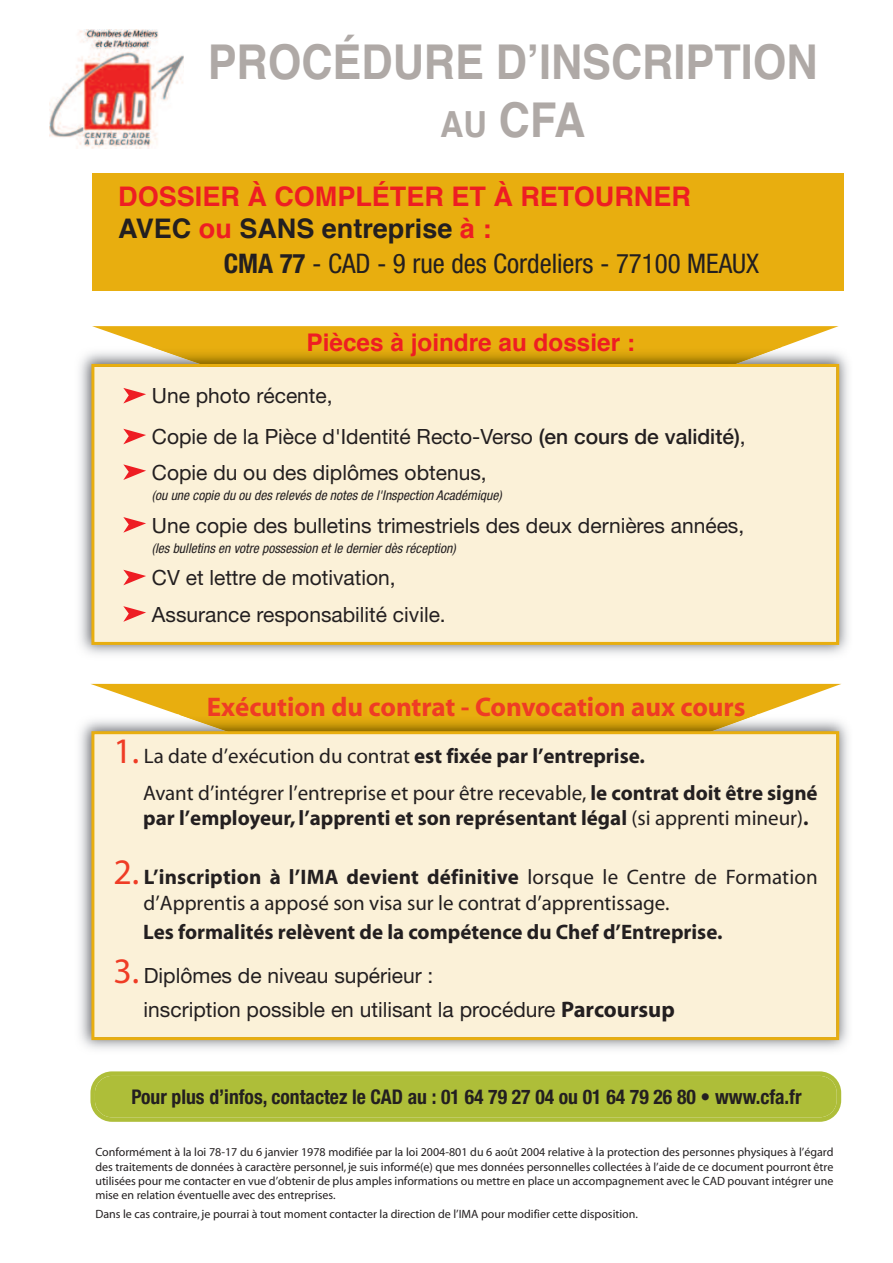
<style>
.page{position:relative;width:893px;height:1263px;background:#fff}
.page>*{position:absolute;margin:0;border:0;box-sizing:border-box;transform-origin:0 0}
.t1{font:700 48px/58.2px "Helvetica";color:#afa9a6;text-align:center;scale:.9 1}
.t2{font:700 27px/32.4px "Helvetica";color:#ee1d23}
.t3{font:condensed 27px "Helvetica Neue";color:#231f20}
.t4{font:700 27px "Myriad";color:#ef3c25}
.t5{font:700 24.3px "Helvetica";color:#ee1d23}
.t6{font:21px/40.8px "Helvetica Neue";color:#231f20}
.t7{font:21px/36.8px "Myriad";color:#231f20}
.t8{font:700 21px "Myriad";color:#231f20}
.t9{font:700 condensed 20.25px "Helvetica Neue";color:#231f20}
.t10{font:italic condensed 13.5px "Helvetica Neue";letter-spacing:.005em;color:#231f20}
.t11{font:12px/14.4px "Myriad";color:#231f20;text-align:justify}
.s1{font-size:36px}
.s2{color:#231f20}
.s3{font-weight:700}
.s4{font-weight:500}
.s5{font-size:36px;color:#ef3c25}
.s6{font-weight:400}
.s7{font-family:"Myriad";font-size:36px;color:#ef3c25}
.s8{font-family:"Myriad";font-weight:700;font-size:22.5px}
</style>
<div class="page">
<svg style="left:92px;top:326px;width:747px;height:21px;background:#e9b423"></svg>
<img style="left:79px;top:352px;width:770px;height:303px">
<img style="left:151px;top:347px;width:631px;height:17px">
<div style="left:94px;top:367px;width:742px;height:275px;background:#fbf1d8"></div>
<div style="left:91px;top:364px;width:748px;height:281px;border:3px solid #e8ae0f"></div>
<div style="left:93px;top:174px;width:751px;height:117px;background:#e8ae0f"></div>
<svg style="left:123px;top:388px;width:23px;height:15px"></svg>
<svg style="left:123px;top:429px;width:23px;height:15px"></svg>
<svg style="left:123px;top:464px;width:23px;height:16px"></svg>
<svg style="left:123px;top:570px;width:23px;height:15px"></svg>
<svg style="left:123px;top:606px;width:23px;height:16px"></svg>
<svg style="left:123px;top:517px;width:23px;height:16px"></svg>
<svg style="left:91px;top:684px;width:750px;height:31px;background:#eab72a"></svg>
<img style="left:50px;top:29px;width:134px;height:119px">
<svg style="left:90px;top:1071px;width:751px;height:51px;background:#b0bf3e"></svg>
<img style="left:79px;top:720px;width:770px;height:329px">
<img style="left:179px;top:715px;width:578px;height:16px">
<div style="left:94px;top:734px;width:742px;height:303px;background:#fbf1d8"></div>
<div style="left:91px;top:731px;width:748px;height:309px;border:3px solid #e8ae0f"></div>
<h1 class="t1" style="left:208px;top:36px;width:679px">PROCÉDURE D’INSCRIPTION<br><span class="s1">AU</span> CFA</h1>
<h2 class="t2" style="left:118px;top:182px;width:574px">DOSSIER À COMPLÉTER ET À RETOURNER<br><span class="s2">AVEC</span> ou <span class="s2">SANS entreprise</span> à :</h2>
<h2 class="t3" style="left:224px;top:253px;width:537px"><span class="s3">CMA 77</span> - CAD - 9 rue des Cordeliers - 77100 MEAUX</h2>
<h3 class="t5" style="left:307px;top:332px;width:330px">Pièces à joindre au dossier :</h3>
<h3 class="t6" style="left:152px;top:378px;width:595px">Une photo récente,<br>Copie de la Pièce d'Identité Recto-Verso <span class="s4">(en cours de validité)</span>,</h3>
<h3 class="t6" style="left:152px;top:454px;width:336px">Copie du ou des diplômes obtenus,</h3>
<p class="t10" style="left:152px;top:490px;width:351px">(ou une copie du ou des relevés de notes de l'Inspection Académique)</p>
<h3 class="t6" style="left:152px;top:507px;width:594px">Une copie des bulletins trimestriels des deux dernières années,</h3>
<p class="t10" style="left:152px;top:543px;width:305px">(les bulletins en votre possession et le dernier dès réception)</p>
<h3 class="t6" style="left:152px;top:562px;width:295px;line-height:36.5px">CV et lettre de motivation,<br>Assurance responsabilité civile.</h3>
<h2 class="t4" style="left:207px;top:696px;width:540px">Exécution du contrat - Convocation aux cours</h2>
<h3 class="t7" style="left:143px;top:739px;width:676px;text-indent:-30px"><span class="s5">1.</span> La date d’exécution du contrat <span class="s3">est fixée par l’entreprise.<br></span>Avant d’intégrer l’entreprise et pour être recevable, <span class="s3">le contrat doit être signé</span></h3>
<h3 class="t8" style="left:143px;top:810px;width:667px">par l’employeur, l’apprenti et son représentant légal <span class="s6">(si apprenti mineur)</span>.</h3>
<h3 class="t7" style="left:144px;top:866px;width:676px;line-height:25.5px;text-indent:-30px"><span class="s5">2.</span> <span class="s3">L’inscription à l’IMA devient définitive</span> lorsque le Centre de Formation d’Apprentis a apposé son visa sur le contrat d’apprentissage.</h3>
<h3 class="t8" style="left:143px;top:924px;width:581px">Les formalités relèvent de la compétence du Chef d’Entreprise.</h3>
<h3 class="t6" style="left:144px;top:961px;width:533px;line-height:33.6px;text-indent:-30px"><span class="s7">3.</span> Diplômes de niveau supérieur :<br>inscription possible en utilisant la procédure <span class="s8">Parcoursup</span></h3>
<h3 class="t9" style="left:131px;top:1089px;width:672px">Pour plus d’infos, contactez le CAD au : 01 64 79 27 04 ou 01 64 79 26 80 • www.cfa.fr</h3>
<p class="t11" style="left:95px;top:1146px;width:740px">Conformément à la loi 78-17 du 6 janvier 1978 modifiée par la loi 2004-801 du 6 août 2004 relative à la protection des personnes physiques à l’égard des traitements de données à caractère personnel, je suis informé(e) que mes données personnelles collectées à l’aide de ce document pourront être utilisées pour me contacter en vue d’obtenir de plus amples informations ou mettre en place un accompagnement avec le CAD pouvant intégrer une mise en relation éventuelle avec des entreprises.</p>
<p class="t11" style="left:95px;top:1208px;width:544px">Dans le cas contraire, je pourrai à tout moment contacter la direction de l’IMA pour modifier cette disposition.</p>
</div>
